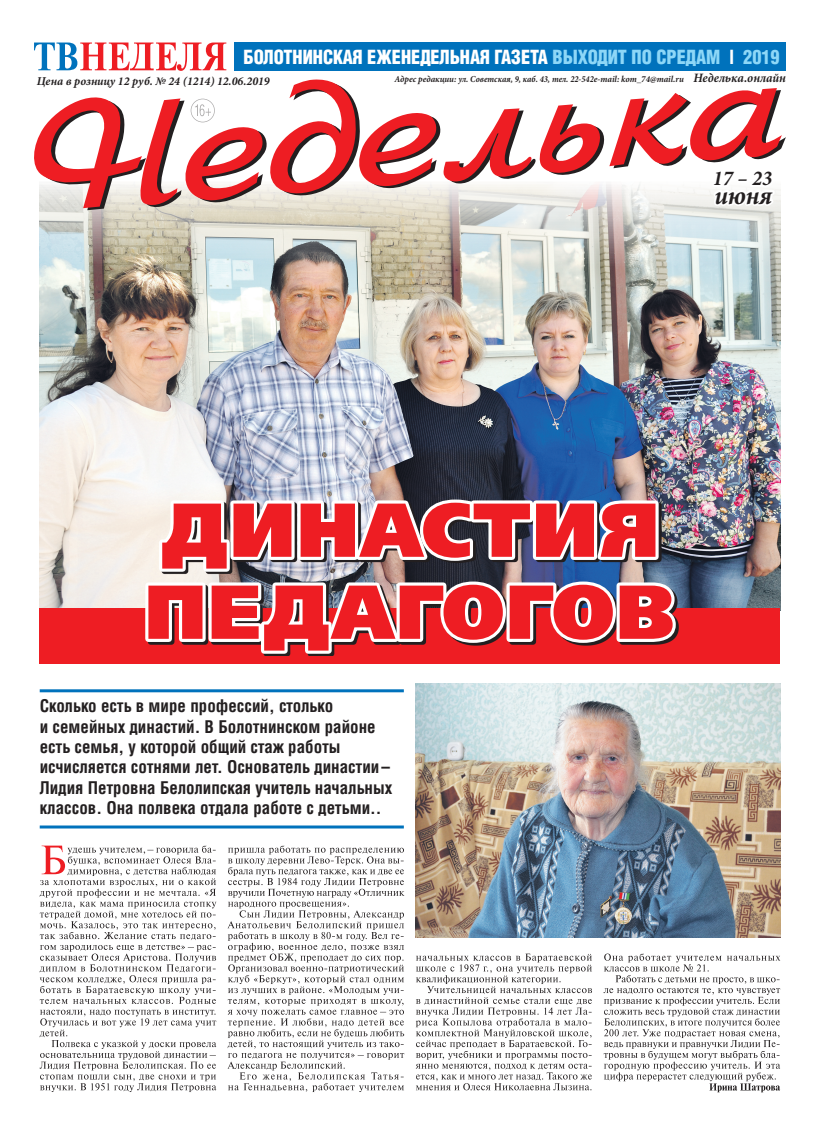
<style>
.page{position:relative;width:820px;height:1134px;background:#fff}
.page>*{position:absolute;margin:0;border:0;box-sizing:border-box;transform-origin:0 0}
.t1{font:76px/82px "Free Set Black C";letter-spacing:.02em;color:#ee1d23}
.t2{font:italic 700 26px "Minion Pro";color:#231f20;scale:.96 1}
.t3{font:italic 700 21.1px "Minion Pro";color:#231f20;scale:.96 1}
.t4{font:19px "AG Letterica Demi Condensed C";color:#fff;scale:.96 1}
.t5{font:700 17px/20.4px "AG Letterica Condensed C";color:#231f20}
.t6{font:italic 700 12px "Minion Pro";color:#231f20}
.t7{font:italic 700 9.2px "Minion Pro";color:#231f20;scale:.96 1}
.s1{color:#8dd7f7}
.s2{font-size:12.8px}
</style>
<div class="page">
<img style="left:40px;top:210px;width:740px;height:398px">
<div style="left:234px;top:43px;width:551px;height:28px;background:#0072bc"></div>
<svg style="left:34px;top:43px;width:192px;height:28px"></svg>
<svg style="left:34px;top:79px;width:747px;height:129px"></svg>
<svg style="left:392px;top:42px;width:293px;height:54px"></svg>
<svg style="left:691px;top:42px;width:95px;height:42px"></svg>
<svg style="left:709px;top:167px;width:72px;height:42px"></svg>
<svg style="left:603px;top:953px;width:177px;height:139px"></svg>
<svg style="left:415px;top:954px;width:177px;height:136px"></svg>
<svg style="left:227px;top:845px;width:177px;height:247px"></svg>
<svg style="left:40px;top:845px;width:176px;height:247px"></svg>
<div style="left:39px;top:608px;width:741px;height:55px;background:#ee1d23"></div>
<hr style="left:40px;top:689px;width:363px;height:3px;background:#0072bc">
<hr style="left:40px;top:825px;width:363px;height:3px;background:#0072bc">
<svg style="left:142px;top:495px;width:536px;height:161px"></svg>
<img style="left:415px;top:683px;width:365px;height:254px">
<p class="t4" style="left:243px;top:45px;width:560px">БОЛОТНИНСКАЯ ЕЖЕНЕДЕЛЬНАЯ ГАЗЕТА <span class="s1">ВЫХОДИТ ПО СРЕДАМ</span> | <span class="s1">2019</span></p>
<p class="t6" style="left:37px;top:73px;width:234px">Цена в розницу 12 руб. № 24 (1214) 12.06.2019</p>
<p class="t7" style="left:394px;top:72px;width:409px">Адрес редакции: ул. Советская, 9, каб. 43, тел. 22-542e-mail: kom_74@mail.ru <span class="s2">Неделька.онлайн</span></p>
<p class="t3" style="left:712px;top:163px;width:63px">17 – 23</p>
<h2 class="t2" style="left:714px;top:177px;width:62px">июня</h2>
<h1 class="t1" style="left:144px;top:493px;width:532px">ДИНАСТИЯ<br>ПЕДАГОГОВ</h1>
<p class="t5" style="left:40px;top:695px;width:354px">Сколько есть в мире профессий, столько<br>и семейных династий. В Болотнинском районе есть семья, у которой общий стаж работы исчисляется сотнями лет. Основатель династии – Лидия Петровна Белолипская учитель начальных классов. Она полвека отдала работе с детьми..</p>
</div>
